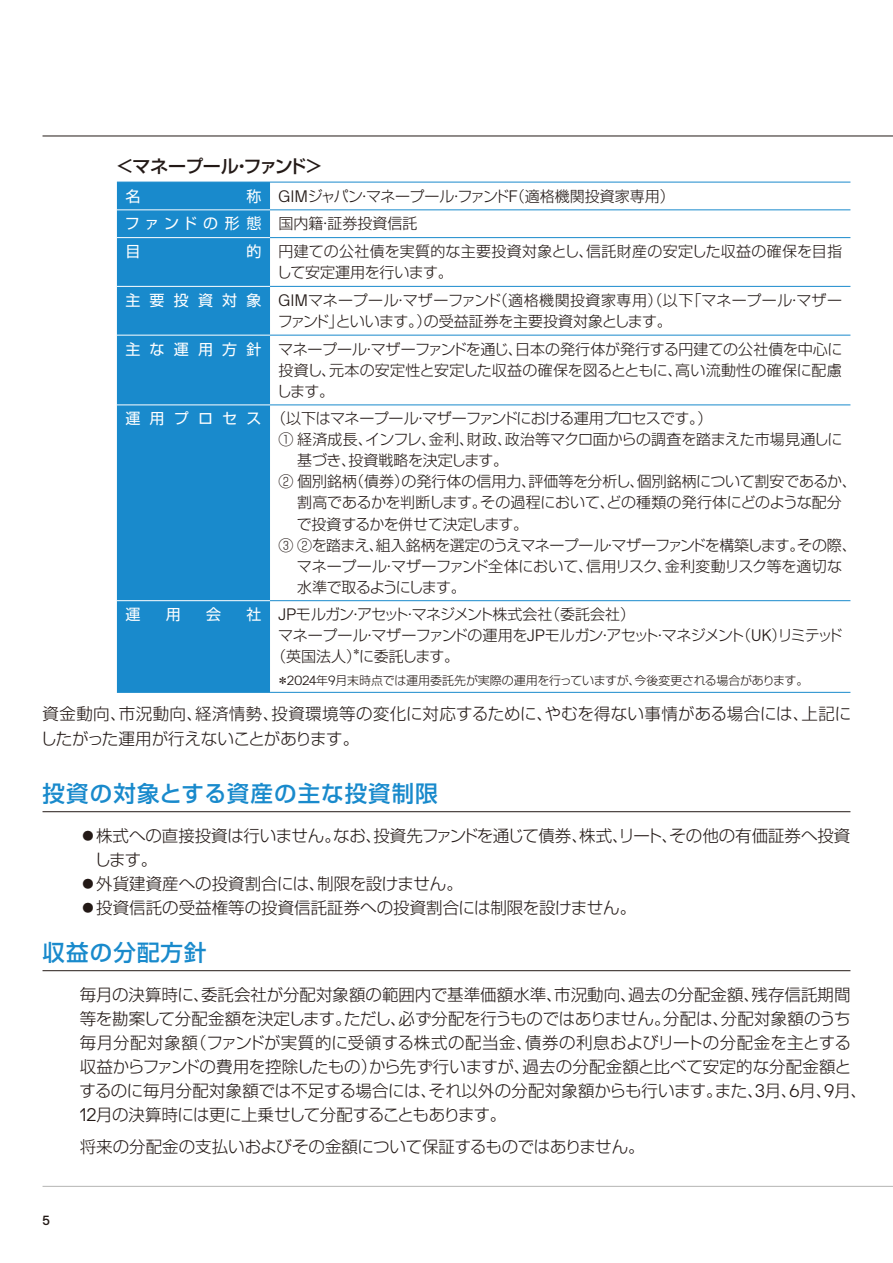
<style>
.page{position:relative;width:893px;height:1263px;background:#fff}
.page>*{position:absolute;margin:0;border:0;box-sizing:border-box;transform-origin:0 0}
.t1{font:500 22.5px "Shin Go Pr 5";letter-spacing:.05em;color:#198acc}
.t2{font:500 18px "Shin Go Pr 5";letter-spacing:-.03em;color:#231916}
.t3{font:300 16.5px/24px "Shin Go Pr 5";letter-spacing:-.005em;color:#231916}
.t4{font:300 15px/21px "Shin Go Pr 5";letter-spacing:-.01em;color:#231916}
.t5{font:300 15px "Shin Go Pr 5";letter-spacing:-.04em;color:#231916}
.t6{font:300 15px "Shin Go Pr 5";letter-spacing:-.03em;color:#231916}
.t7{font:300 15px/21px "Shin Go Pr 5";letter-spacing:.015em;color:#231916}
.t8{font:300 15px "Shin Go Pr 5";letter-spacing:-.05em;color:#231916}
.t9{font:300 15px "Shin Go Pr 5";letter-spacing:-.07em;color:#231916}
.t10{font:15px "Shin Go Pr 5";color:#fff}
.t11{font:13.2px "JPMAM Pro Med";color:#231916}
.t12{font:300 12px "Shin Go Pr 5";letter-spacing:-.02em;color:#231916}
.t13{font:300 8.7px "Shin Go Pr 5";color:#231916}
.s1{font-weight:400;color:#fff}
.s2{font-family:"JPMAM Pro Lig";font-weight:400;font-size:16.5px}
.s3{font-family:"JPMAM Pro Lig";font-weight:400;font-size:13.2px}
.s4{font-family:"JPMAM Pro Lig";font-weight:400;font-size:18.15px}
</style>
<div class="page">
<hr style="left:43px;top:136px;width:850px;height:1px;background:#231916">
<hr style="left:43px;top:1186px;width:850px;height:1px;background:#b5b5b4">
<hr style="left:43px;top:811px;width:807px;height:1px;background:#231916">
<hr style="left:43px;top:970px;width:807px;height:1px;background:#231916">
<div style="left:117px;top:183px;width:153px;height:509px;background:#198acc"></div>
<hr style="left:117px;top:182px;width:153px;height:1px;background:#198acc">
<hr style="left:270px;top:182px;width:580px;height:1px;background:#198acc">
<hr style="left:270px;top:209px;width:580px;height:1px;background:#198acc">
<hr style="left:270px;top:237px;width:580px;height:1px;background:#198acc">
<hr style="left:270px;top:286px;width:580px;height:1px;background:#198acc">
<hr style="left:270px;top:335px;width:580px;height:1px;background:#198acc">
<hr style="left:270px;top:404px;width:580px;height:1px;background:#198acc">
<hr style="left:270px;top:600px;width:580px;height:1px;background:#198acc">
<hr style="left:117px;top:692px;width:153px;height:1px;background:#198acc">
<hr style="left:270px;top:692px;width:580px;height:1px;background:#198acc">
<hr style="left:117px;top:209px;width:153px;height:1px;background:#fff">
<hr style="left:117px;top:237px;width:153px;height:1px;background:#fff">
<hr style="left:117px;top:286px;width:153px;height:1px;background:#fff">
<hr style="left:117px;top:335px;width:153px;height:1px;background:#fff">
<hr style="left:117px;top:404px;width:153px;height:1px;background:#fff">
<hr style="left:117px;top:600px;width:153px;height:1px;background:#fff">
<p class="t2" style="left:116px;top:152px;width:208px">＜マネープール・ファンド＞</p>
<p class="t10" style="left:125px;top:184px;width:16px">名</p>
<p class="t4" style="left:125px;top:181px;width:551px;line-height:27.8px;text-indent:122px"><span class="s1">称</span> <span class="s2">GIM</span>ジャパン・マネープール・ファンド<span class="s2">F</span>（適格機関投資家専用）<span class="s1">ファンドの形態</span> 国内籍・証券投資信託<br><span class="s1">目</span></p>
<p class="t7" style="left:277px;top:240px;width:567px;text-indent:-30px"><span class="s1">的</span> 円建ての公社債を実質的な主要投資対象とし、信託財産の安定した収益の確保を目指して安定運用を行います。</p>
<p class="t4" style="left:278px;top:288px;width:566px;text-indent:-152px"><span class="s1">主 要 投 資 対 象</span> <span class="s2">GIM</span>マネープール・マザーファンド（適格機関投資家専用）（以下「マネープール・マザーファンド」といいます。）の受益証券を主要投資対象とします。</p>
<p class="t4" style="left:277px;top:337px;width:567px;text-align:justify;text-indent:-151px"><span class="s1">主 な 運 用 方 針</span> マネープール・マザーファンドを通じ、日本の発行体が発行する円建ての公社債を中心に投資し、元本の安定性と安定した収益の確保を図るとともに、高い流動性の確保に配慮します。</p>
<p class="t5" style="left:125px;top:406px;width:589px"><span class="s1">運 用 プ ロ セ ス</span> （以下はマネープール・マザーファンドにおける運用プロセスです。）</p>
<p class="t4" style="left:279px;top:428px;width:565px">① 経済成長、インフレ、金利、財政、政治等マクロ面からの調査を踏まえた市場見通しに</p>
<p class="t6" style="left:297px;top:448px;width:213px">基づき、投資戦略を決定します。</p>
<p class="t4" style="left:279px;top:470px;width:580px">② 個別銘柄（債券）の発行体の信用力、評価等を分析し、個別銘柄について割安であるか、</p>
<p class="t4" style="left:297px;top:491px;width:546px">割高であるかを判断します。その過程において、どの種類の発行体にどのような配分</p>
<p class="t4" style="left:297px;top:512px;width:233px">で投資するかを併せて決定します。</p>
<p class="t6" style="left:278px;top:532px;width:580px">③ ②を踏まえ、組入銘柄を選定のうえマネープール・マザーファンドを構築します。その際、</p>
<p class="t4" style="left:297px;top:554px;width:547px">マネープール・マザーファンド全体において、信用リスク、金利変動リスク等を適切な</p>
<p class="t9" style="left:297px;top:574px;width:170px">水準で取るようにします。</p>
<p class="t10" style="left:125px;top:602px;width:16px">運</p>
<p class="t10" style="left:166px;top:602px;width:16px">用</p>
<p class="t10" style="left:206px;top:602px;width:16px">会</p>
<p class="t8" style="left:246px;top:602px;width:390px"><span class="s1">社</span> <span class="s2">JP</span>モルガン・アセット・マネジメント株式会社（委託会社）</p>
<p class="t5" style="left:278px;top:623px;width:566px">マネープール・マザーファンドの運用を<span class="s2">JP</span>モルガン・アセット・マネジメント（<span class="s2">UK</span>）リミテッド</p>
<p class="t4" style="left:271px;top:645px;width:190px">（英国法人）に委託します。</p>
<p class="t13" style="left:352px;top:644px;width:10px">＊</p>
<p class="t12" style="left:277px;top:670px;width:533px">＊<span class="s3">2024</span>年<span class="s3">9</span>月末時点では運用委託先が実際の運用を行っていますが、今後変更される場合があります。</p>
<p class="t3" style="left:41px;top:700px;width:812px;line-height:24.8px">資金動向、市況動向、経済情勢、投資環境等の変化に対応するために、やむを得ない事情がある場合には、上記にしたがった運用が行えないことがあります。</p>
<h1 class="t1" style="left:43px;top:775px;width:397px">投資の対象とする資産の主な投資制限</h1>
<p class="t3" style="left:80px;top:822px;width:772px">⃝株式への直接投資は行いません。なお、投資先ファンドを通じて債券、株式、リート、その他の有価証券へ投資</p>
<p class="t3" style="left:94px;top:846px;width:64px">します。</p>
<p class="t3" style="left:80px;top:870px;width:385px">⃝外貨建資産への投資割合には、制限を設けません。</p>
<p class="t3" style="left:80px;top:894px;width:558px">⃝投資信託の受益権等の投資信託証券への投資割合には制限を設けません。</p>
<h1 class="t1" style="left:43px;top:934px;width:166px">収益の分配方針</h1>
<p class="t3" style="left:79px;top:981px;width:789px">毎月の決算時に、委託会社が分配対象額の範囲内で基準価額水準、市況動向、過去の分配金額、残存信託期間等を勘案して分配金額を決定します。ただし、必ず分配を行うものではありません。分配は、分配対象額のうち毎月分配対象額（ファンドが実質的に受領する株式の配当金、債券の利息およびリートの分配金を主とする収益からファンドの費用を控除したもの）から先ず行いますが、過去の分配金額と比べて安定的な分配金額とするのに毎月分配対象額では不足する場合には、それ以外の分配対象額からも行います。また、<span class="s4">3</span>月、<span class="s4">6</span>月、<span class="s4">9</span>月、<span class="s4">12</span>月の決算時には更に上乗せして分配することもあります。</p>
<p class="t3" style="left:80px;top:1133px;width:566px">将来の分配金の支払いおよびその金額について保証するものではありません。</p>
<p class="t11" style="left:43px;top:1212px;width:9px">5</p>
</div>
